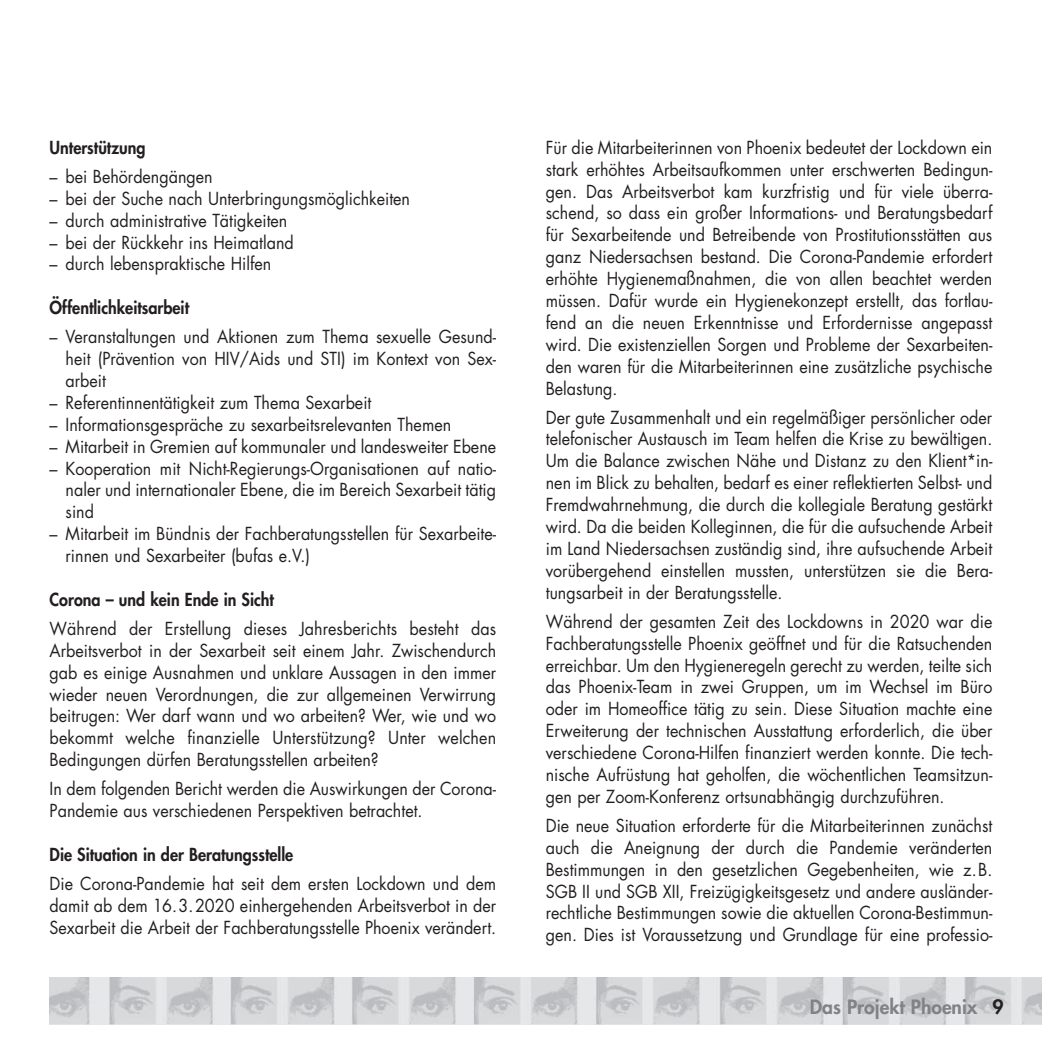
<style>
.page{position:relative;width:1042px;height:1042px;background:#fff}
.page>*{position:absolute;margin:0;border:0;box-sizing:border-box;transform-origin:0 0}
.t1{font:800 19.25px "Futura";color:#808285}
.t2{font:17.5px/21.9px "Futura";color:#231f20;text-align:justify;scale:.92 1}
.t3{font:800 17.5px "Futura";color:#231f20;scale:.92 1}
.s1{color:#231f20}
</style>
<div class="page">
<img style="left:50px;top:977px;width:992px;height:47px">
<p class="t3" style="left:50px;top:139px;width:106px">Unterstützung</p>
<p class="t2" style="left:50px;top:167px;width:179px">– bei Behördengängen</p>
<p class="t2" style="left:50px;top:189px;width:393px">– bei der Suche nach Unterbringungsmöglichkeiten</p>
<p class="t2" style="left:50px;top:211px;width:260px">– durch administrative Tätigkeiten</p>
<p class="t2" style="left:50px;top:233px;width:267px">– bei der Rückkehr ins Heimatland</p>
<p class="t2" style="left:50px;top:254px;width:242px">– durch lebenspraktische Hilfen</p>
<p class="t3" style="left:50px;top:299px;width:153px">Öffentlichkeitsarbeit</p>
<p class="t2" style="left:66px;top:327px;width:469px;text-indent:-16px">– Veranstaltungen und Aktionen zum Thema sexuelle Gesund&shy;heit (Prävention von HIV/Aids und STI) im Kontext von Sex - arbeit</p>
<p class="t2" style="left:50px;top:393px;width:351px">– Referentinnentätigkeit zum Thema Sexarbeit</p>
<p class="t2" style="left:50px;top:415px;width:438px">– Informationsgespräche zu sexarbeitsrelevanten Themen</p>
<p class="t2" style="left:50px;top:437px;width:487px">– Mitarbeit in Gremien auf kommunaler und landesweiter Ebene</p>
<p class="t2" style="left:66px;top:459px;width:469px;text-indent:-16px">– Kooperation mit Nicht-Regierungs-Organisationen auf natio&shy;naler und internationaler Ebene, die im Bereich Sexarbeit tätig sind</p>
<p class="t2" style="left:66px;top:524px;width:469px;text-indent:-16px">– Mitarbeit im Bündnis der Fachberatungsstellen für Sexarbeite&shy;rinnen und Sexarbeiter (bufas e.V.)</p>
<p class="t3" style="left:50px;top:591px;width:245px">Corona – und kein Ende in Sicht</p>
<p class="t2" style="left:50px;top:619px;width:487px">Während der Erstellung dieses Jahresberichts besteht das Arbeitsverbot in der Sexarbeit seit einem Jahr. Zwischendurch gab es einige Ausnahmen und unklare Aussagen in den immer wieder neuen Verordnungen, die zur allgemeinen Verwirrung beitrugen: Wer darf wann und wo arbeiten? Wer, wie und wo bekommt welche finanzielle Unterstützung? Unter welchen Bedingungen dürfen Beratungsstellen arbeiten?</p>
<p class="t2" style="left:50px;top:779px;width:487px">In dem folgenden Bericht werden die Auswirkungen der Corona-<br>Pandemie aus verschiedenen Perspektiven betrachtet.</p>
<p class="t3" style="left:50px;top:846px;width:266px">Die Situation in der Beratungsstelle</p>
<p class="t2" style="left:50px;top:874px;width:487px">Die Corona-Pandemie hat seit dem ersten Lockdown und dem damit ab dem 16.3.2020 einhergehenden Arbeitsverbot in der Sexarbeit die Arbeit der Fachberatungsstelle Phoenix verändert.</p>
<p class="t2" style="left:546px;top:138px;width:487px">Für die Mitarbeiterinnen von Phoenix bedeutet der Lockdown ein stark erhöhtes Arbeitsaufkommen unter erschwerten Bedingun&shy;gen. Das Arbeitsverbot kam kurzfristig und für viele überra&shy;schend, so dass ein großer Informations- und Beratungsbedarf für Sexarbeitende und Betreibende von Prostitutionsstätten aus ganz Niedersachsen bestand. Die Corona-Pandemie erfordert erhöhte Hygienemaßnahmen, die von allen beachtet werden müssen. Dafür wurde ein Hygienekonzept erstellt, das fortlau&shy;fend an die neuen Erkenntnisse und Erfordernisse angepasst wird. Die existenziellen Sorgen und Probleme der Sexarbeiten&shy;den waren für die Mitarbeiterinnen eine zusätzliche psychische Belastung.</p>
<p class="t2" style="left:546px;top:408px;width:487px">Der gute Zusammenhalt und ein regelmäßiger persönlicher oder telefonischer Austausch im Team helfen die Krise zu bewältigen.<br>Um die Balance zwischen Nähe und Distanz zu den Klient* in - nen im Blick zu behalten, bedarf es einer reflektierten Selbst- und Fremdwahrnehmung, die durch die kollegiale Beratung gestärkt wird. Da die beiden Kolleginnen, die für die aufsuchende Arbeit im Land Niedersachsen zuständig sind, ihre aufsuchende Arbeit vorübergehend einstellen mussten, unterstützen sie die Bera&shy;tungsarbeit in der Beratungsstelle.</p>
<p class="t2" style="left:546px;top:612px;width:487px">Während der gesamten Zeit des Lockdowns in 2020 war die Fachberatungsstelle Phoenix geöffnet und für die Ratsuchenden erreichbar. Um den Hygieneregeln gerecht zu werden, teilte sich das Phoenix-Team in zwei Gruppen, um im Wechsel im Büro oder im Homeoffice tätig zu sein. Diese Situation machte eine Erweiterung der technischen Ausstattung erforderlich, die über verschiedene Corona-Hilfen finanziert werden konnte. Die tech&shy;nische Aufrüstung hat geholfen, die wöchentlichen Teamsitzun&shy;gen per Zoom-Konferenz ortsunabhängig durchzuführen.</p>
<p class="t2" style="left:546px;top:816px;width:487px">Die neue Situation erforderte für die Mitarbeiterinnen zunächst auch die Aneignung der durch die Pandemie veränderten Bestimmungen in den gesetzlichen Gegebenheiten, wie z.B.<br>SGB II und SGB XII, Freizügigkeitsgesetz und andere ausländer&shy;rechtliche Bestimmungen sowie die aktuellen Corona-Bestimmun&shy;gen. Dies ist Voraussetzung und Grundlage für eine professio-</p>
<p class="t1" style="left:810px;top:997px;width:195px">Das Projekt Phoenix <span class="s1">9</span></p>
</div>
